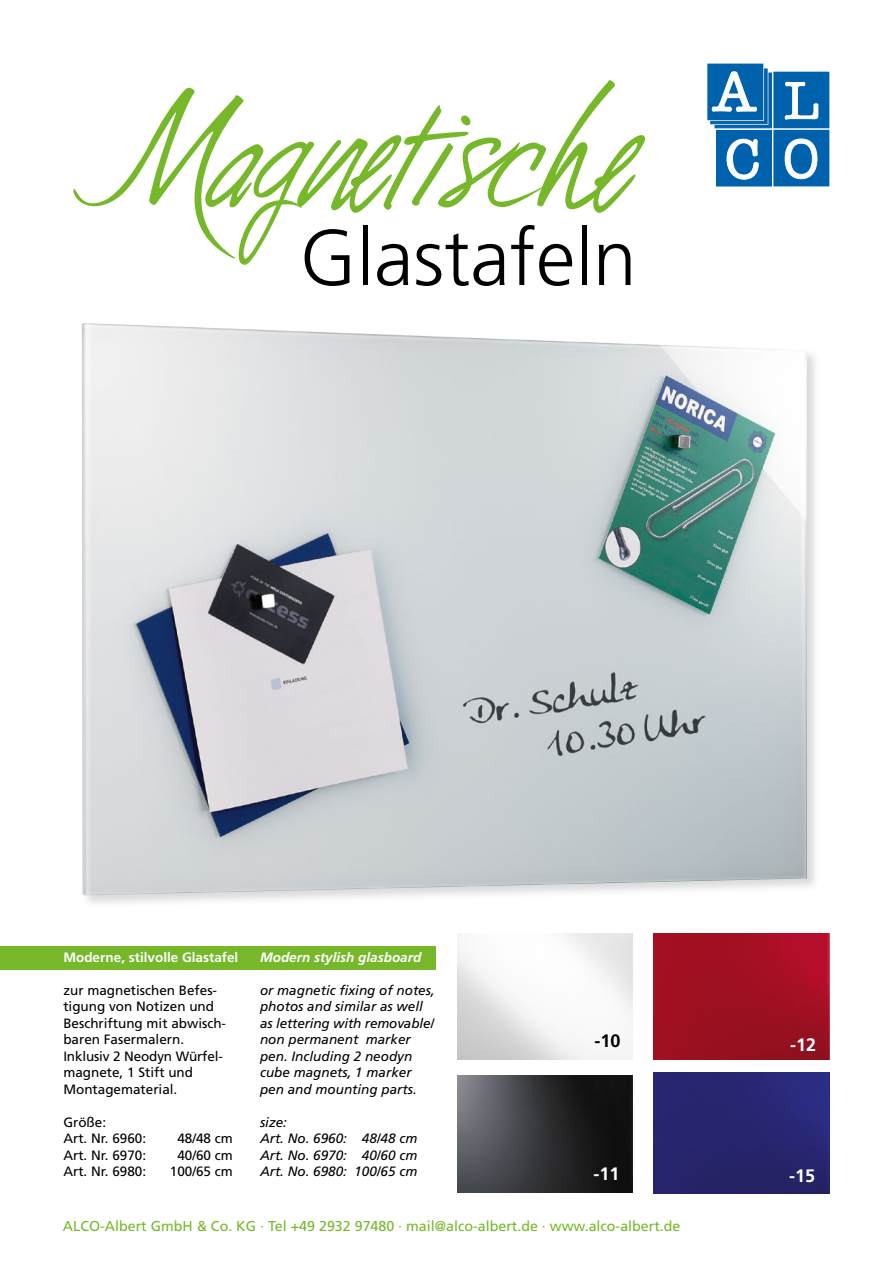
<style>
.page{position:relative;width:893px;height:1263px;background:#fff}
.page>*{position:absolute;margin:0;border:0;box-sizing:border-box;transform-origin:0 0}
.t1{font:160.5px "Astra Slavic";color:#76b82a}
.t2{font:300 78.75px "Frutiger";color:#000}
.t3{font:700 18px "Frutiger";color:#fff}
.t4{font:700 18px "Frutiger";color:#000}
.t5{font:14.25px "Frutiger";color:#76b82a}
.t6{font:italic 13.5px/16.5px "Frutiger";color:#000}
.t7{font:13.5px/16.5px "Frutiger";color:#000}
.t8{font:700 13.5px "Frutiger";color:#fff}
.t9{font:italic 700 13.5px "Frutiger";color:#fff}
</style>
<div class="page">
<div style="left:0;top:947px;width:436px;height:23px;background:#76b82a"></div>
<div style="left:80px;top:321px;width:741px;height:588px;background:#000;opacity:.15"></div>
<img style="left:82px;top:323px;width:725px;height:572px">
<img style="left:457px;top:1075px;width:175px;height:117px">
<img style="left:654px;top:934px;width:175px;height:125px">
<img style="left:654px;top:1073px;width:175px;height:121px">
<div style="left:774px;top:72px;width:55px;height:56px;background:#0061ad"></div>
<div style="left:774px;top:130px;width:55px;height:56px;background:#0061ad"></div>
<div style="left:716px;top:130px;width:55px;height:56px;background:#0061ad"></div>
<div style="left:716px;top:130px;width:56px;height:56px;border:1px solid #0061ad"></div>
<div style="left:708px;top:64px;width:55px;height:56px;background:#0061ad"></div>
<div style="left:707px;top:64px;width:56px;height:56px;border:1px solid #0061ad"></div>
<svg style="left:785px;top:82px;width:34px;height:38px"></svg>
<svg style="left:726px;top:139px;width:33px;height:41px"></svg>
<svg style="left:710px;top:68px;width:62px;height:60px"></svg>
<svg style="left:784px;top:138px;width:34px;height:41px"></svg>
<h1 class="t1" style="left:88px;top:56px;width:541px">Magnetische</h1>
<h2 class="t2" style="left:300px;top:213px;width:339px">Glastafeln</h2>
<p class="t8" style="left:63px;top:949px;width:177px">Moderne, stilvolle Glastafel</p>
<p class="t7" style="left:63px;top:981px;width:164px">zur magnetischen Befes&shy;tigung von Notizen und<br>Beschriftung mit abwisch&shy;baren Fasermalern.<br>Inklusiv 2 Neodyn Würfel&shy;magnete, 1 Stift und<br>Montagematerial.</p>
<p class="t7" style="left:63px;top:1113px;width:84px">Größe:<br>Art. Nr. 6960:</p>
<p class="t7" style="left:177px;top:1130px;width:57px">48/48 cm</p>
<p class="t7" style="left:63px;top:1146px;width:84px">Art. Nr. 6970:</p>
<p class="t7" style="left:177px;top:1146px;width:57px">40/60 cm</p>
<p class="t7" style="left:63px;top:1163px;width:84px">Art. Nr. 6980:</p>
<p class="t7" style="left:170px;top:1163px;width:65px">100/65 cm</p>
<p class="t9" style="left:260px;top:949px;width:163px">Modern stylish glasboard</p>
<p class="t6" style="left:260px;top:981px;width:176px">or magnetic fixing of notes, photos and similar as well as lettering with removable/ non permanent marker pen. Including 2 neodyn cube magnets, 1 marker pen and mounting parts.</p>
<p class="t6" style="left:260px;top:1113px;width:159px">size:<br>Art. No. 6960: 48/48 cm<br>Art. No. 6970: 40/60 cm<br>Art. No. 6980: 100/65 cm</p>
<h3 class="t4" style="left:595px;top:1030px;width:28px">-10</h3>
<h3 class="t3" style="left:593px;top:1163px;width:28px">-11</h3>
<p class="t5" style="left:63px;top:1217px;width:619px">ALCO-Albert GmbH &amp; Co. KG · Tel +49 2932 97480 · mail@alco-albert.de · www.alco-albert.de</p>
<h3 class="t3" style="left:790px;top:1034px;width:28px">-12</h3>
<h3 class="t3" style="left:789px;top:1165px;width:28px">-15</h3>
</div>
